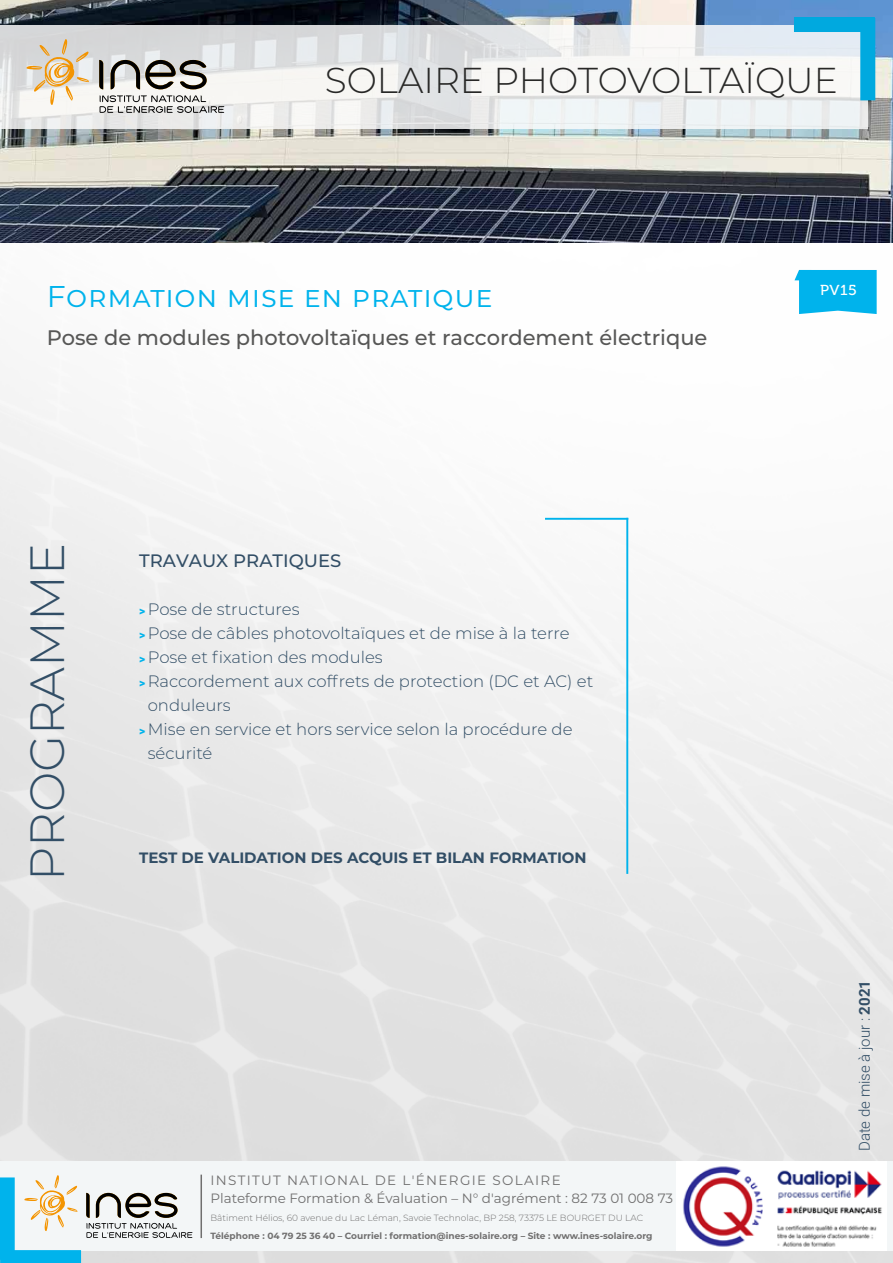
<style>
.page{position:relative;width:893px;height:1263px;background:#fff}
.page>*{position:absolute;margin:0;border:0;box-sizing:border-box;transform-origin:0 0}
.t1{font:300 48px "Montserrat";color:#324e66}
.t2{font:300 36px "Montserrat";color:#282827}
.t3{font:30px "Montserrat";letter-spacing:.025em;color:#00b3ec}
.t4{font:500 21px "Montserrat";color:#575756}
.t5{font:500 18px "Montserrat";color:#324e66}
.t6{font:300 16.5px "Montserrat";color:#324e66}
.t7{font:700 15px "Montserrat";color:#324e66}
.t8{font:300 15px "Roboto";color:#324e66}
.t9{font:14.4px "Museo 500";color:#fff;scale:1.05 1}
.t10{font:13.5px/18px "Montserrat";letter-spacing:.09em;color:#706f6f}
.t11{font:700 9px "Montserrat";color:#706f6f}
.t12{font:300 9px "Montserrat";color:#706f6f}
.s1{font-family:"Roboto";font-weight:900;font-size:12px;color:#00b3ec}
.s2{font-weight:700}
</style>
<div class="page">
<img style="left:0;top:242px;width:893px;height:1021px">
<div style="left:0;top:1161px;width:893px;height:90px;background:#f3f6f7"></div>
<hr style="left:201px;top:1174px;width:1px;height:64px;background:#706f6f">
<svg style="left:25px;top:1175px;width:53px;height:56px"></svg>
<svg style="left:86px;top:1193px;width:107px;height:45px"></svg>
<div style="left:0;top:1250px;width:81px;height:13px;background:#00b3ec"></div>
<div style="left:0;top:1177px;width:15px;height:83px;background:#00b3ec"></div>
<img style="left:677px;top:1161px;width:210px;height:89px">
<hr style="left:545px;top:518px;width:83px;height:2px;background:#00b3ec">
<hr style="left:626px;top:518px;width:2px;height:356px;background:#00b3ec">
<svg style="left:794px;top:270px;width:83px;height:44px"></svg>
<img style="left:0;top:0;width:893px;height:242px">
<svg style="left:0;top:25px;width:868px;height:104px"></svg>
<div style="left:860px;top:18px;width:15px;height:82px;background:#00a9df"></div>
<div style="left:794px;top:17px;width:81px;height:15px;background:#00a9df"></div>
<svg style="left:100px;top:95px;width:124px;height:18px"></svg>
<svg style="left:27px;top:39px;width:62px;height:66px"></svg>
<svg style="left:99px;top:60px;width:4px;height:29px"></svg>
<svg style="left:111px;top:60px;width:96px;height:29px"></svg>
<h2 class="t2" style="left:325px;top:56px;width:514px">SOLAIRE PHOTOVOLTAÏQUE</h2>
<h3 class="t3" style="left:47px;top:275px;width:447px">Formation mise en pratique</h3>
<p class="t9" style="left:820px;top:282px;width:37px">PV15</p>
<p class="t4" style="left:47px;top:323px;width:662px">Pose de modules photovoltaïques et raccordement électrique</p>
<h1 class="t1" style="left:14px;top:881px;width:340px;rotate:-90deg">PROGRAMME</h1>
<p class="t5" style="left:139px;top:548px;width:204px">TRAVAUX PRATIQUES</p>
<p class="t6" style="left:139px;top:597px;width:162px"><span class="s1">&gt;</span> Pose de structures</p>
<p class="t6" style="left:139px;top:621px;width:432px"><span class="s1">&gt;</span> Pose de câbles photovoltaïques et de mise à la terre</p>
<p class="t6" style="left:139px;top:645px;width:245px"><span class="s1">&gt;</span> Pose et fixation des modules</p>
<p class="t6" style="left:139px;top:669px;width:456px"><span class="s1">&gt;</span> Raccordement aux coffrets de protection (DC et AC) et</p>
<p class="t6" style="left:148px;top:693px;width:85px">onduleurs</p>
<p class="t6" style="left:139px;top:717px;width:435px"><span class="s1">&gt;</span> Mise en service et hors service selon la procédure de</p>
<p class="t6" style="left:148px;top:741px;width:66px">sécurité</p>
<p class="t7" style="left:139px;top:847px;width:449px">TEST DE VALIDATION DES ACQUIS ET BILAN FORMATION</p>
<p class="t10" style="left:210px;top:1171px;width:464px">INSTITUT NATIONAL DE L'ÉNERGIE SOLAIRE<br>Plateforme Formation &amp; Évaluation – N° d'agrément : 82 73 01 008 73</p>
<p class="t12" style="left:210px;top:1212px;width:434px">Bâtiment Hélios, 60 avenue du Lac Léman, Savoie Technolac, BP 258, 73375 LE BOURGET DU LAC</p>
<p class="t11" style="left:210px;top:1230px;width:444px">Téléphone : 04 79 25 36 40 – Courriel : formation@ines-solaire.org – Site : www.ines-solaire.org</p>
<p class="t8" style="left:854px;top:1151px;width:173px;rotate:-90deg">Date de mise à jour : <span class="s2">2021</span></p>
</div>
